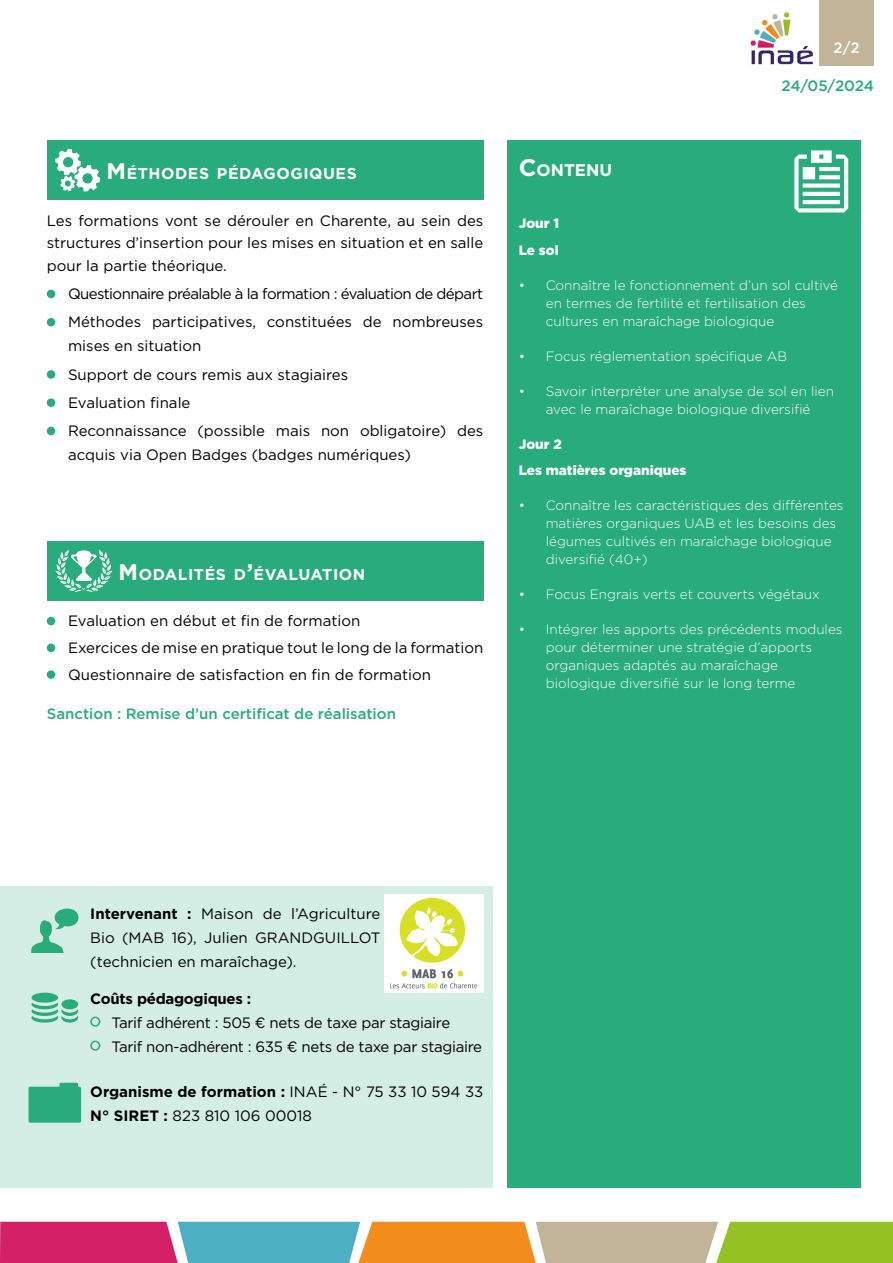
<style>
.page{position:relative;width:893px;height:1263px;background:#fff}
.page>*{position:absolute;margin:0;border:0;box-sizing:border-box;transform-origin:0 0}
.t1{font:700 16.8px "Gotham";color:#fff}
.t2{font:700 15.75px "Gotham";letter-spacing:.035em;color:#fff}
.t3{font:15px/28.2px "Gotham";color:#000}
.t4{font:15px/28.2px "Gotham";letter-spacing:-.04em;color:#000}
.t5{font:15px/24px "Gotham";letter-spacing:-.02em;color:#000}
.t6{font:500 15px "Gotham";color:#28ac7b}
.t7{font:700 15px "Gotham";letter-spacing:-.02em;color:#000}
.t8{font:500 15px "Gotham";color:#fff}
.t9{font:300 13.5px/18px "Gotham";color:#fff}
.t10{font:900 13.5px/26.5px "Gotham";color:#fff}
.s1{font-size:22.5px}
.s2{font-size:24px}
.s3{font-weight:700}
</style>
<div class="page">
<div style="left:819px;top:0;width:55px;height:66px;background:#c2b499"></div>
<svg style="left:0;top:1222px;width:893px;height:41px;background:#b1956e"></svg>
<img style="left:750px;top:12px;width:63px;height:53px">
<div style="left:47px;top:290px;width:8px;height:8px;background:#28ac7b;border-radius:50%"></div>
<div style="left:47px;top:318px;width:8px;height:8px;background:#28ac7b;border-radius:50%"></div>
<div style="left:47px;top:370px;width:8px;height:9px;background:#28ac7b;border-radius:50%"></div>
<div style="left:47px;top:398px;width:8px;height:9px;background:#28ac7b;border-radius:50%"></div>
<div style="left:47px;top:427px;width:8px;height:8px;background:#28ac7b;border-radius:50%"></div>
<div style="left:0;top:887px;width:493px;height:301px;background:#d4eee5"></div>
<div style="left:507px;top:140px;width:353px;height:1048px;background:#28ac7b"></div>
<svg style="left:794px;top:150px;width:54px;height:62px"></svg>
<svg style="left:31px;top:993px;width:47px;height:30px"></svg>
<div style="left:47px;top:140px;width:436px;height:60px;background:#28ac7b"></div>
<svg style="left:55px;top:149px;width:45px;height:42px"></svg>
<div style="left:47px;top:617px;width:8px;height:8px;background:#28ac7b;border-radius:50%"></div>
<div style="left:47px;top:644px;width:8px;height:8px;background:#28ac7b;border-radius:50%"></div>
<div style="left:47px;top:670px;width:8px;height:9px;background:#28ac7b;border-radius:50%"></div>
<div style="left:47px;top:541px;width:436px;height:60px;background:#28ac7b"></div>
<svg style="left:55px;top:550px;width:57px;height:42px"></svg>
<svg style="left:31px;top:908px;width:47px;height:45px"></svg>
<div style="left:29px;top:1087px;width:52px;height:36px;background:#28ac7b;border-radius:2px"></div>
<div style="left:59px;top:1083px;width:19px;height:11px;background:#28ac7b;border-radius:2px"></div>
<div style="left:90px;top:1017px;width:10px;height:10px;border:2px solid #28ac7b;border-radius:50%"></div>
<div style="left:90px;top:1041px;width:10px;height:10px;border:2px solid #28ac7b;border-radius:50%"></div>
<img style="left:385px;top:894px;width:98px;height:99px">
<p class="t2" style="left:107px;top:163px;width:252px"><span class="s1">M</span>ÉTHODES PÉDAGOGIQUES</p>
<p class="t3" style="left:47px;top:209px;width:438px;line-height:22.5px;text-align:justify">Les formations vont se dérouler en Charente, au sein des structures d’insertion pour les mises en situation et en salle pour la partie théorique.</p>
<p class="t4" style="left:68px;top:279px;width:417px">Questionnaire préalable à la formation : évaluation de départ<br>Méthodes participatives, constituées de nombreuses</p>
<p class="t3" style="left:68px;top:332px;width:417px">mises en situation<br>Support de cours remis aux stagiaires<br>Evaluation finale<br>Reconnaissance (possible mais non obligatoire) des</p>
<p class="t3" style="left:68px;top:440px;width:345px">acquis via Open Badges (badges numériques)</p>
<p class="t2" style="left:119px;top:564px;width:248px"><span class="s1">M</span>ODALITÉS D<span class="s1">’</span>ÉVALUATION</p>
<p class="t3" style="left:68px;top:607px;width:417px;line-height:26.7px">Evaluation en début et fin de formation<br>Exercices de mise en pratique tout le long de la formation<br>Questionnaire de satisfaction en fin de formation</p>
<p class="t6" style="left:47px;top:704px;width:351px">Sanction : Remise d’un certificat de réalisation</p>
<p class="t8" style="left:834px;top:38px;width:27px">2/2</p>
<p class="t1" style="left:519px;top:159px;width:95px"><span class="s2">C</span>ONTENU</p>
<p class="t6" style="left:781px;top:75px;width:94px">24/05/2024</p>
<p class="t10" style="left:519px;top:210px;width:42px">Jour 1<br>Le sol</p>
<p class="t9" style="left:546px;top:276px;width:294px;text-indent:-27px">• Connaître le fonctionnement d’un sol cultivé en termes de fertilité et fertilisation des cultures en maraîchage biologique</p>
<p class="t9" style="left:519px;top:347px;width:270px">• Focus réglementation spécifique AB</p>
<p class="t9" style="left:519px;top:382px;width:317px;text-align:center">• Savoir interpréter une analyse de sol en lien avec le maraîchage biologique diversifié</p>
<p class="t10" style="left:519px;top:431px;width:169px">Jour 2<br>Les matières organiques</p>
<p class="t9" style="left:546px;top:496px;width:299px;text-indent:-27px">• Connaître les caractéristiques des différentes matières organiques UAB et les besoins des légumes cultivés en maraîchage biologique diversifié (40+)</p>
<p class="t9" style="left:519px;top:585px;width:302px">• Focus Engrais verts et couverts végétaux</p>
<p class="t9" style="left:546px;top:620px;width:298px;text-indent:-27px">• Intégrer les apports des précédents modules pour déterminer une stratégie d’apports organiques adaptés au maraîchage biologique diversifié sur le long terme</p>
<p class="t3" style="left:90px;top:901px;width:292px;line-height:24px;text-align:justify"><span class="s3">Intervenant :</span> Maison de l’Agriculture Bio (MAB 16), Julien GRANDGUILLOT (technicien en maraîchage).</p>
<p class="t7" style="left:90px;top:988px;width:162px">Coûts pédagogiques :</p>
<p class="t5" style="left:112px;top:1010px;width:372px">Tarif adhérent : 505 € nets de taxe par stagiaire<br>Tarif non-adhérent : 635 € nets de taxe par stagiaire</p>
<p class="t3" style="left:90px;top:1079px;width:395px;line-height:24px"><span class="s3">Organisme de formation :</span> INAÉ - N° 75 33 10 594 33<br><span class="s3">N° SIRET :</span> 823 810 106 00018</p>
</div>
